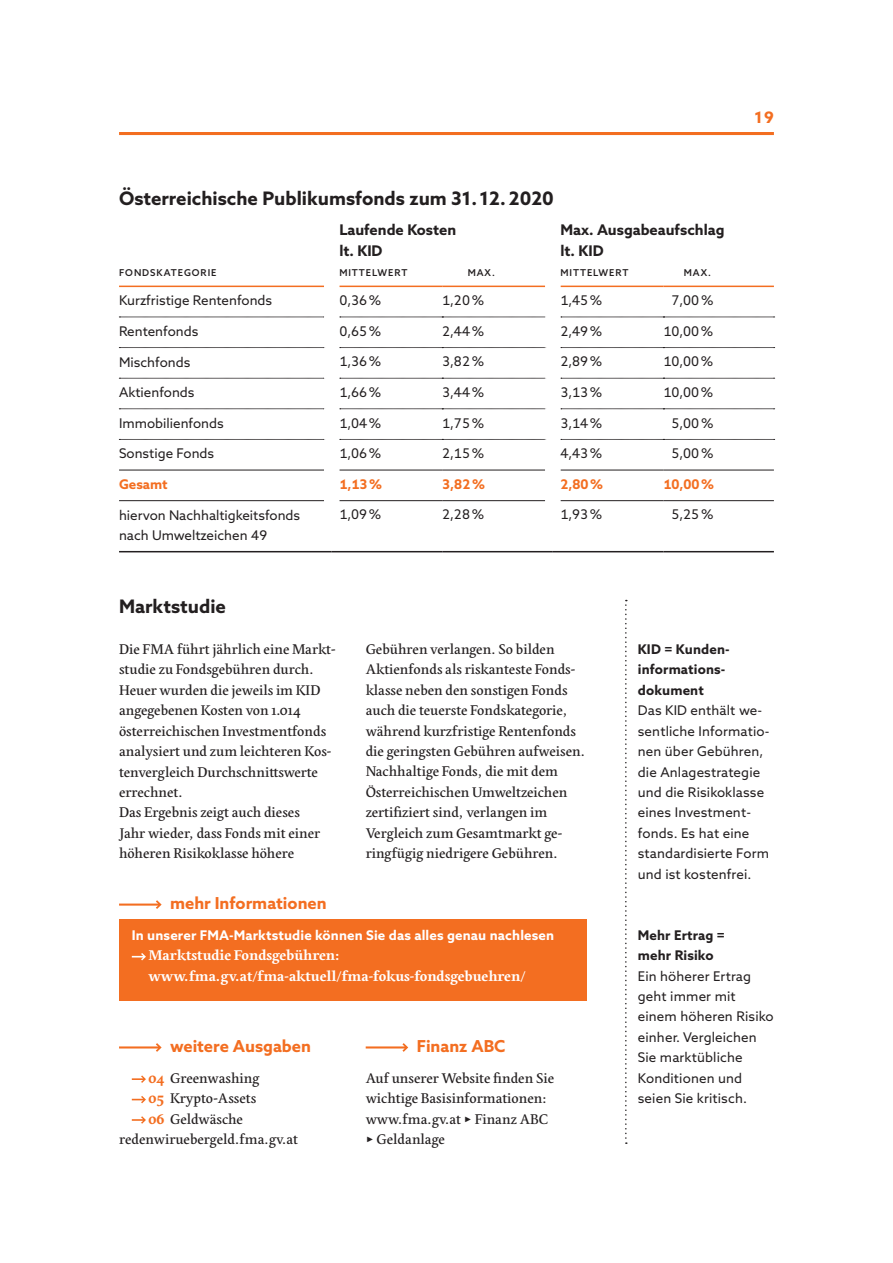
<style>
.page{position:relative;width:893px;height:1263px;background:#fff}
.page>*{position:absolute;margin:0;border:0;box-sizing:border-box;transform-origin:0 0}
.t1{font:700 18.6px "Azo Sans";color:#231f20}
.t2{font:700 16.5px "Azo Sans";color:#f36e21}
.t3{font:700 15.9px "Azo Sans";color:#f36e21}
.t4{font:14.7px/20.4px "Edita";color:#231f20}
.t5{font:700 14.7px/20.4px "Edita";color:#fff}
.t6{font:700 14.7px/20.4px "Azo Sans";color:#231f20}
.t7{font:13.35px/20.4px "Azo Sans";letter-spacing:.01em;color:#231f20}
.t8{font:13.35px "Azo Sans 2";color:#231f20}
.t9{font:700 13.35px "Azo Sans";letter-spacing:.01em;color:#fff}
.t10{font:700 13.35px/20.4px "Azo Sans";letter-spacing:.01em;color:#231f20}
.t11{font:700 13.35px "Azo Sans 2";color:#f36e21}
.t12{font:700 13.35px "Azo Sans";color:#f36e21}
.t13{font:500 9.45px "Azo Sans";letter-spacing:.1em;color:#231f20}
.s1{font-weight:700;color:#f36e21}
.s2{font-weight:700}
</style>
<div class="page">
<hr style="left:119px;top:132px;width:655px;height:3px;background:#f36e21">
<svg style="left:625px;top:600px;width:2px;height:544px"></svg>
<svg style="left:366px;top:1043px;width:42px;height:9px"></svg>
<svg style="left:119px;top:900px;width:43px;height:9px"></svg>
<div style="left:119px;top:919px;width:468px;height:82px;background:#f36e21"></div>
<svg style="left:132px;top:953px;width:14px;height:7px"></svg>
<svg style="left:132px;top:1075px;width:14px;height:8px"></svg>
<svg style="left:132px;top:1096px;width:14px;height:7px"></svg>
<svg style="left:132px;top:1116px;width:14px;height:8px"></svg>
<svg style="left:119px;top:1043px;width:43px;height:9px"></svg>
<svg style="left:340px;top:347px;width:205px;height:1px"></svg>
<svg style="left:561px;top:347px;width:214px;height:1px"></svg>
<svg style="left:119px;top:378px;width:205px;height:1px"></svg>
<svg style="left:340px;top:378px;width:205px;height:1px"></svg>
<svg style="left:561px;top:378px;width:214px;height:1px"></svg>
<svg style="left:119px;top:409px;width:205px;height:1px"></svg>
<svg style="left:340px;top:409px;width:205px;height:1px"></svg>
<svg style="left:561px;top:409px;width:214px;height:1px"></svg>
<svg style="left:119px;top:439px;width:205px;height:1px"></svg>
<svg style="left:340px;top:439px;width:205px;height:1px"></svg>
<svg style="left:561px;top:439px;width:214px;height:1px"></svg>
<svg style="left:119px;top:347px;width:205px;height:1px"></svg>
<svg style="left:119px;top:317px;width:205px;height:1px"></svg>
<svg style="left:340px;top:317px;width:205px;height:1px"></svg>
<svg style="left:561px;top:317px;width:214px;height:1px"></svg>
<hr style="left:119px;top:286px;width:205px;height:1px;background:#f36e21">
<hr style="left:339px;top:286px;width:103px;height:1px;background:#f36e21">
<hr style="left:442px;top:286px;width:103px;height:1px;background:#f36e21">
<hr style="left:560px;top:286px;width:103px;height:1px;background:#f36e21">
<hr style="left:663px;top:286px;width:111px;height:1px;background:#f36e21">
<hr style="left:119px;top:470px;width:205px;height:1px;background:#231f20">
<hr style="left:339px;top:470px;width:103px;height:1px;background:#231f20">
<hr style="left:442px;top:470px;width:103px;height:1px;background:#231f20">
<hr style="left:560px;top:470px;width:103px;height:1px;background:#231f20">
<hr style="left:663px;top:470px;width:111px;height:1px;background:#231f20">
<hr style="left:119px;top:500px;width:205px;height:1px;background:#231f20">
<hr style="left:339px;top:500px;width:103px;height:1px;background:#231f20">
<hr style="left:442px;top:500px;width:103px;height:1px;background:#231f20">
<hr style="left:560px;top:500px;width:103px;height:1px;background:#231f20">
<hr style="left:663px;top:500px;width:111px;height:1px;background:#231f20">
<hr style="left:119px;top:551px;width:213px;height:1px;background:#231f20">
<hr style="left:332px;top:551px;width:110px;height:1px;background:#231f20">
<hr style="left:442px;top:551px;width:111px;height:1px;background:#231f20">
<hr style="left:553px;top:551px;width:110px;height:1px;background:#231f20">
<hr style="left:663px;top:551px;width:111px;height:1px;background:#231f20">
<p class="t1" style="left:119px;top:186px;width:436px">Österreichische Publikumsfonds zum 31.12. 2020</p>
<p class="t6" style="left:339px;top:220px;width:118px">Laufende Kosten lt. KID</p>
<p class="t6" style="left:560px;top:220px;width:166px">Max. Ausgabeaufschlag lt. KID</p>
<p class="t13" style="left:119px;top:266px;width:99px">FONDSKATEGORIE</p>
<p class="t13" style="left:339px;top:266px;width:70px">MITTELWERT</p>
<p class="t13" style="left:468px;top:266px;width:29px">MAX.</p>
<p class="t13" style="left:560px;top:266px;width:70px">MITTELWERT</p>
<p class="t13" style="left:684px;top:266px;width:29px">MAX.</p>
<p class="t7" style="left:119px;top:290px;width:155px">Kurzfristige Rentenfonds</p>
<p class="t8" style="left:339px;top:292px;width:43px">0,36%</p>
<p class="t8" style="left:442px;top:292px;width:43px">1,20%</p>
<p class="t8" style="left:560px;top:292px;width:43px">1,45%</p>
<p class="t8" style="left:672px;top:292px;width:43px">7,00%</p>
<p class="t7" style="left:119px;top:321px;width:81px">Rentenfonds</p>
<p class="t8" style="left:339px;top:323px;width:43px">0,65%</p>
<p class="t8" style="left:442px;top:323px;width:43px">2,44%</p>
<p class="t8" style="left:560px;top:323px;width:43px">2,49%</p>
<p class="t8" style="left:663px;top:323px;width:51px">10,00%</p>
<p class="t7" style="left:119px;top:351px;width:73px">Mischfonds</p>
<p class="t8" style="left:339px;top:353px;width:43px">1,36%</p>
<p class="t8" style="left:442px;top:353px;width:43px">3,82%</p>
<p class="t8" style="left:560px;top:353px;width:43px">2,89%</p>
<p class="t8" style="left:663px;top:353px;width:51px">10,00%</p>
<p class="t7" style="left:119px;top:382px;width:77px">Aktienfonds</p>
<p class="t8" style="left:339px;top:384px;width:43px">1,66%</p>
<p class="t8" style="left:442px;top:384px;width:43px">3,44%</p>
<p class="t8" style="left:560px;top:384px;width:43px">3,13%</p>
<p class="t8" style="left:663px;top:384px;width:51px">10,00%</p>
<p class="t7" style="left:119px;top:413px;width:106px">Immobilienfonds</p>
<p class="t8" style="left:339px;top:414px;width:43px">1,04%</p>
<p class="t8" style="left:442px;top:414px;width:43px">1,75%</p>
<p class="t8" style="left:560px;top:414px;width:43px">3,14%</p>
<p class="t8" style="left:672px;top:414px;width:43px">5,00%</p>
<p class="t7" style="left:119px;top:443px;width:97px">Sonstige Fonds</p>
<p class="t8" style="left:339px;top:445px;width:43px">1,06%</p>
<p class="t8" style="left:442px;top:445px;width:43px">2,15%</p>
<p class="t8" style="left:560px;top:445px;width:43px">4,43%</p>
<p class="t8" style="left:672px;top:445px;width:43px">5,00%</p>
<p class="t12" style="left:119px;top:475px;width:50px">Gesamt</p>
<p class="t11" style="left:339px;top:475px;width:44px">1,13%</p>
<p class="t11" style="left:442px;top:475px;width:44px">3,82%</p>
<p class="t11" style="left:560px;top:475px;width:44px">2,80%</p>
<p class="t11" style="left:663px;top:475px;width:52px">10,00%</p>
<p class="t7" style="left:119px;top:505px;width:183px">hiervon Nachhaltigkeitsfonds nach Umweltzeichen 49</p>
<p class="t8" style="left:339px;top:506px;width:43px">1,09%</p>
<p class="t8" style="left:442px;top:506px;width:43px">2,28%</p>
<p class="t8" style="left:560px;top:506px;width:43px">1,93%</p>
<p class="t8" style="left:672px;top:506px;width:43px">5,25%</p>
<p class="t3" style="left:754px;top:107px;width:21px">19</p>
<p class="t1" style="left:119px;top:594px;width:108px">Marktstudie</p>
<p class="t4" style="left:119px;top:640px;width:218px">Die FMA führt jährlich eine Markt&shy;studie zu Fondsgebühren durch.<br>Heuer wurden die jeweils im KID angegebenen Kosten von 1.014 österreichischen Investmentfonds analysiert und zum leichteren Kos&shy;tenvergleich Durchschnittswerte errechnet.<br>Das Ergebnis zeigt auch dieses<br>Jahr wieder, dass Fonds mit einer höheren Risikoklasse höhere</p>
<p class="t4" style="left:366px;top:639px;width:221px">Gebühren verlangen. So bilden Aktienfonds als riskanteste Fonds&shy;klasse neben den sonstigen Fonds auch die teuerste Fondskategorie, während kurzfristige Rentenfonds die geringsten Gebühren aufweisen.<br>Nachhaltige Fonds, die mit dem Österreichischen Umweltzeichen zertifiziert sind, verlangen im Vergleich zum Gesamtmarkt ge&shy;ringfügig niedrigere Gebühren.</p>
<p class="t2" style="left:170px;top:892px;width:158px">mehr Informationen</p>
<p class="t9" style="left:132px;top:926px;width:424px">In unserer FMA-Marktstudie können Sie das alles genau nachlesen</p>
<p class="t5" style="left:149px;top:946px;width:378px">Marktstudie Fondsgebühren: www.fma.gv.at/fma-aktuell/fma-fokus-fondsgebuehren/</p>
<p class="t2" style="left:170px;top:1035px;width:142px">weitere Ausgaben</p>
<p class="t4" style="left:148px;top:1068px;width:113px"><span class="s1">04</span> Greenwashing<br><span class="s1">05</span> Krypto-Assets<br><span class="s1">06</span> Geldwäsche</p>
<p class="t4" style="left:119px;top:1129px;width:181px">redenwiruebergeld.fma.gv.at</p>
<p class="t2" style="left:417px;top:1035px;width:90px">Finanz ABC</p>
<p class="t4" style="left:366px;top:1068px;width:190px">Auf unserer Website finden Sie wichtige Basisinformationen: www.fma.gv.at <span class="s2">△</span> Finanz ABC <span class="s2">△</span> Geldanlage</p>
<p class="t10" style="left:638px;top:639px;width:92px">KID = Kunden&shy;informations&shy;dokument</p>
<p class="t7" style="left:638px;top:700px;width:133px">Das KID enthält we&shy;sentliche Informatio&shy;nen über Gebühren, die Anlagestrategie und die Risikoklasse eines Investment&shy;fonds. Es hat eine standardisierte Form und ist kostenfrei.</p>
<p class="t10" style="left:638px;top:924px;width:89px">Mehr Ertrag = mehr Risiko</p>
<p class="t7" style="left:638px;top:965px;width:137px">Ein höherer Ertrag geht immer mit einem höheren Risiko einher. Vergleichen<br>Sie marktübliche<br>Konditionen und seien Sie kritisch.</p>
</div>
